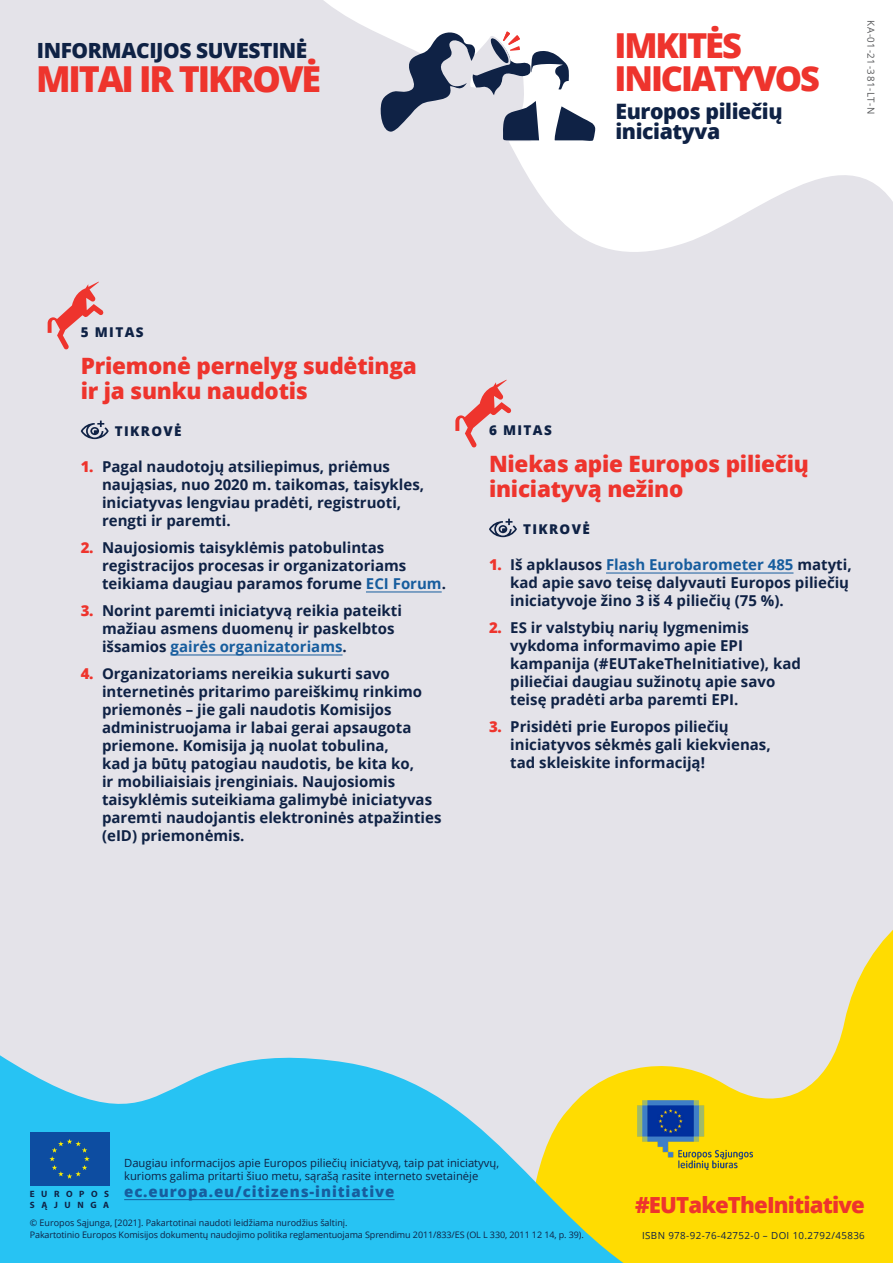
<style>
.page{position:relative;width:893px;height:1263px;background:#e4e3e9}
.page>*{position:absolute;margin:0;border:0;box-sizing:border-box;transform-origin:0 0}
.t1{font:800 35.85px "Open Sans";letter-spacing:-.06em;color:#ee342d}
.t2{font:800 34.35px/32.7px "Open Sans";letter-spacing:-.06em;color:#ee342d}
.t3{font:800 22.5px/25.5px "Open Sans";letter-spacing:-.01em;color:#ee342d}
.t4{font:800 22.2px "Open Sans";letter-spacing:-.04em;color:#ee342d}
.t5{font:800 21.3px/20.1px "Open Sans";letter-spacing:-.02em;color:#0f2245}
.t6{font:800 21px "Open Sans";letter-spacing:-.02em;color:#0f2245}
.t7{font:700 15px/18px "Open Sans";color:#0f2245}
.t8{font:800 15px "Open Sans";letter-spacing:.06em;color:#175d9e}
.t9{font:800 13.5px "Open Sans";letter-spacing:.1em;color:#0f2245}
.t10{font:11.25px/13.5px "Open Sans";color:#0f2245}
.t11{font:9.75px "Open Sans";letter-spacing:.04em;color:#0f2245}
.t12{font:9.75px "Open Sans";letter-spacing:.06em;color:#57585a}
.t13{font:700 9.15px/10.9px "Myriad Pro";letter-spacing:.72em;color:#0f2245}
.t14{font:9px "Open Sans";letter-spacing:-.01em;color:#0f2245}
.s1{font-weight:800;color:#ee342d}
.s2{color:#175d9e}
</style>
<div class="page">
<svg style="left:657px;top:930px;width:236px;height:333px;fill:#ffdc01"></svg>
<svg style="left:0;top:1055px;width:657px;height:208px;fill:#27c3f3"></svg>
<svg style="left:324px;top:0;width:569px;height:252px;fill:#fff"></svg>
<svg style="left:379px;top:31px;width:216px;height:124px"></svg>
<img style="left:637px;top:1100px;width:115px;height:69px">
<div style="left:30px;top:1132px;width:79px;height:53px;background:#0d4da1"></div>
<svg style="left:49px;top:1139px;width:41px;height:40px"></svg>
<hr style="left:124px;top:1199px;width:271px;height:1px;background:#175d9e">
<hr style="left:366px;top:592px;width:76px;height:1px;background:#175d9e">
<hr style="left:171px;top:655px;width:172px;height:1px;background:#175d9e">
<svg style="left:81px;top:421px;width:28px;height:18px"></svg>
<svg style="left:48px;top:282px;width:56px;height:68px"></svg>
<svg style="left:455px;top:380px;width:56px;height:68px"></svg>
<hr style="left:606px;top:573px;width:187px;height:1px;background:#175d9e">
<svg style="left:489px;top:519px;width:28px;height:18px"></svg>
<p class="t6" style="left:37px;top:35px;width:272px">INFORMACIJOS SUVESTINĖ</p>
<p class="t1" style="left:36px;top:52px;width:287px">MITAI IR TIKROVĖ</p>
<p class="t2" style="left:614px;top:28px;width:207px">IMKITĖS<br>INICIATYVOS</p>
<p class="t12" style="left:878px;top:20px;width:96px;rotate:90deg">KA-01-21-381-LT-N</p>
<p class="t5" style="left:615px;top:100px;width:169px">Europos piliečių iniciatyva</p>
<p class="t9" style="left:81px;top:322px;width:64px">5 MITAS</p>
<p class="t3" style="left:81px;top:352px;width:338px">Priemonė pernelyg sudėtinga ir ja sunku naudotis</p>
<p class="t9" style="left:115px;top:421px;width:68px">TIKROVĖ</p>
<p class="t7" style="left:102px;top:457px;width:324px;text-indent:-21px"><span class="s1">1.</span> Pagal naudotojų atsiliepimus, priėmus naująsias, nuo 2020 m. taikomas, taisykles, iniciatyvas lengviau pradėti, registruoti, rengti ir paremti.</p>
<p class="t7" style="left:102px;top:538px;width:345px;text-indent:-21px"><span class="s1">2.</span> Naujosiomis taisyklėmis patobulintas registracijos procesas ir organizatoriams teikiama daugiau paramos forume <span class="s2">ECI Forum</span>.</p>
<p class="t7" style="left:102px;top:601px;width:301px;text-indent:-21px"><span class="s1">3.</span> Norint paremti iniciatyvą reikia pateikti mažiau asmens duomenų ir paskelbtos išsamios <span class="s2">gairės organizatoriams</span>.</p>
<p class="t7" style="left:102px;top:664px;width:341px;text-indent:-21px"><span class="s1">4.</span> Organizatoriams nereikia sukurti savo internetinės pritarimo pareiškimų rinkimo priemonės – jie gali naudotis Komisijos administruojama ir labai gerai apsaugota priemone. Komisija ją nuolat tobulina,<br>kad ja būtų patogiau naudotis, be kita ko,<br>ir mobiliaisiais įrenginiais. Naujosiomis taisyklėmis suteikiama galimybė iniciatyvas paremti naudojantis elektroninės atpažinties (eID) priemonėmis.</p>
<p class="t9" style="left:489px;top:420px;width:64px">6 MITAS</p>
<p class="t3" style="left:489px;top:450px;width:321px">Niekas apie Europos piliečių iniciatyvą nežino</p>
<p class="t9" style="left:523px;top:519px;width:68px">TIKROVĖ</p>
<p class="t7" style="left:510px;top:555px;width:343px;text-indent:-21px"><span class="s1">1.</span> Iš apklausos <span class="s2">Flash Eurobarometer 485</span> matyti, kad apie savo teisę dalyvauti Europos piliečių iniciatyvoje žino 3 iš 4 piliečių (75 %).</p>
<p class="t7" style="left:510px;top:618px;width:292px;text-indent:-21px"><span class="s1">2.</span> ES ir valstybių narių lygmenimis vykdoma informavimo apie EPI kampanija (#EUTakeTheInitiative), kad piliečiai daugiau sužinotų apie savo teisę pradėti arba paremti EPI.</p>
<p class="t7" style="left:510px;top:717px;width:262px;text-indent:-21px"><span class="s1">3.</span> Prisidėti prie Europos piliečių iniciatyvos sėkmės gali kiekvienas, tad skleiskite informaciją!</p>
<p class="t10" style="left:124px;top:1155px;width:377px">Daugiau informacijos apie Europos piliečių iniciatyvą, taip pat iniciatyvų, kurioms galima pritarti šiuo metu, sąrašą rasite interneto svetainėje</p>
<p class="t8" style="left:124px;top:1180px;width:272px">ec.europa.eu/citizens-initiative</p>
<p class="t14" style="left:30px;top:1217px;width:319px">© Europos Sąjunga, [2021]. Pakartotinai naudoti leidžiama nurodžius šaltinį.</p>
<p class="t14" style="left:30px;top:1229px;width:556px">Pakartotinio Europos Komisijos dokumentų naudojimo politika reglamentuojama Sprendimu 2011/833/ES (OL L 330, 2011 12 14, p. 39).</p>
<p class="t13" style="left:30px;top:1189px;width:81px">EUROPOS<br>SĄJUNGA</p>
<p class="t4" style="left:635px;top:1188px;width:231px">#EUTakeTheInitiative</p>
<p class="t11" style="left:642px;top:1228px;width:224px">ISBN 978-92-76-42752-0 – DOI 10.2792/45836</p>
</div>
